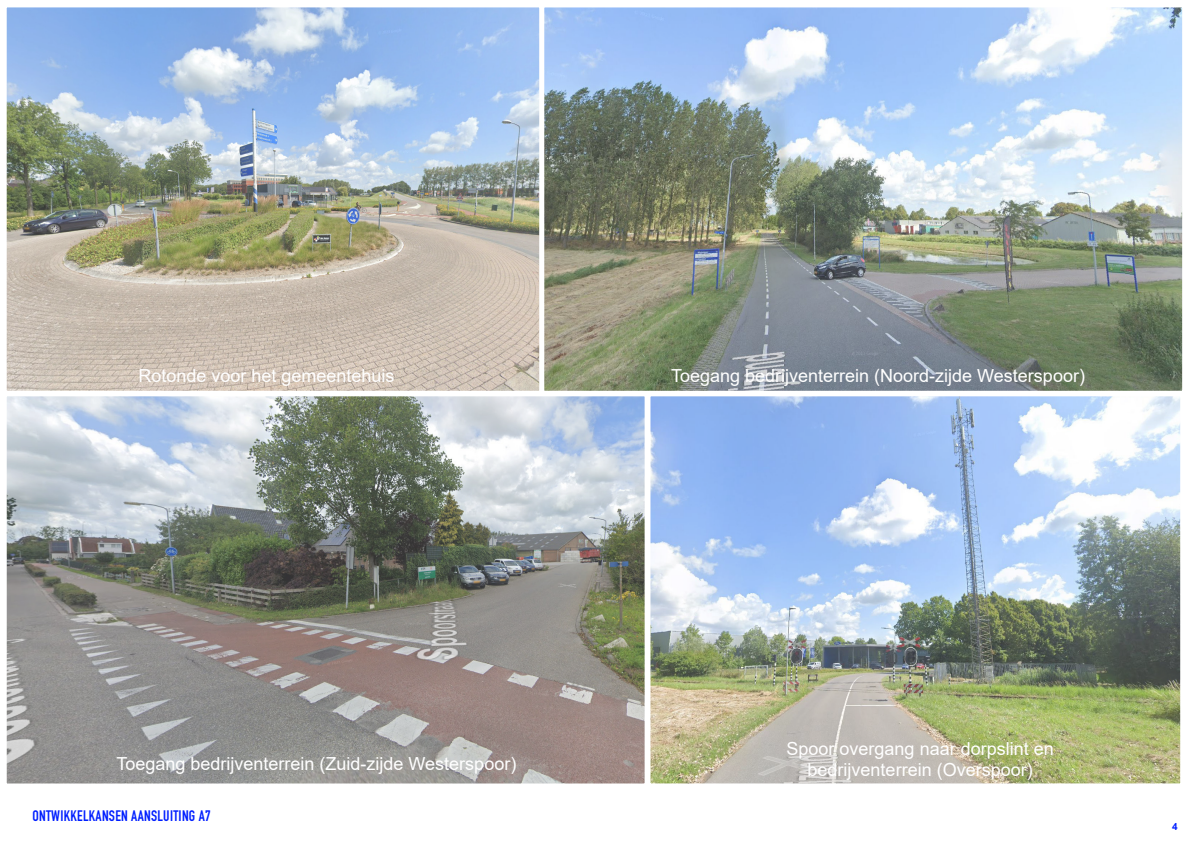
<style>
.page{position:relative;width:1191px;height:842px;background:#fff}
.page>*{position:absolute;margin:0;border:0;box-sizing:border-box;transform-origin:0 0}
.t1{font:18px/21.6px "Arial";color:#fff;text-align:center}
.t2{font:15px "DIN Engschrift Std";letter-spacing:.02em;color:#001fff}
.t3{font:700 10px "Arial";color:#001fff}
</style>
<div class="page">
<img style="left:8px;top:8px;width:1173px;height:382px">
<div style="left:2px;top:2px;width:542px;height:394px;border:5px solid #fff"></div>
<img style="left:8px;top:397px;width:1171px;height:385px">
<div style="left:645px;top:391px;width:540px;height:397px;border:5px solid #fff"></div>
<div style="left:2px;top:391px;width:647px;height:397px;border:5px solid #fff"></div>
<div style="left:539px;top:2px;width:648px;height:394px;border:5px solid #fff"></div>
<p class="t1" style="left:138px;top:365px;width:258px">Rotonde voor het gemeentehuis</p>
<p class="t1" style="left:116px;top:752px;width:401px">Toegang bedrijventerrein (Zuid-zijde Westerspoor)</p>
<p class="t2" style="left:32px;top:807px;width:180px">ONTWIKKELKANSEN AANSLUITING A7</p>
<p class="t1" style="left:671px;top:365px;width:415px">Toegang bedrijventerrein (Noord-zijde Westerspoor)</p>
<p class="t1" style="left:786px;top:737px;width:269px">Spoor overgang naar dorpslint en bedrijventerrein (Overspoor)</p>
<p class="t3" style="left:1172px;top:819px;width:7px">4</p>
</div>
